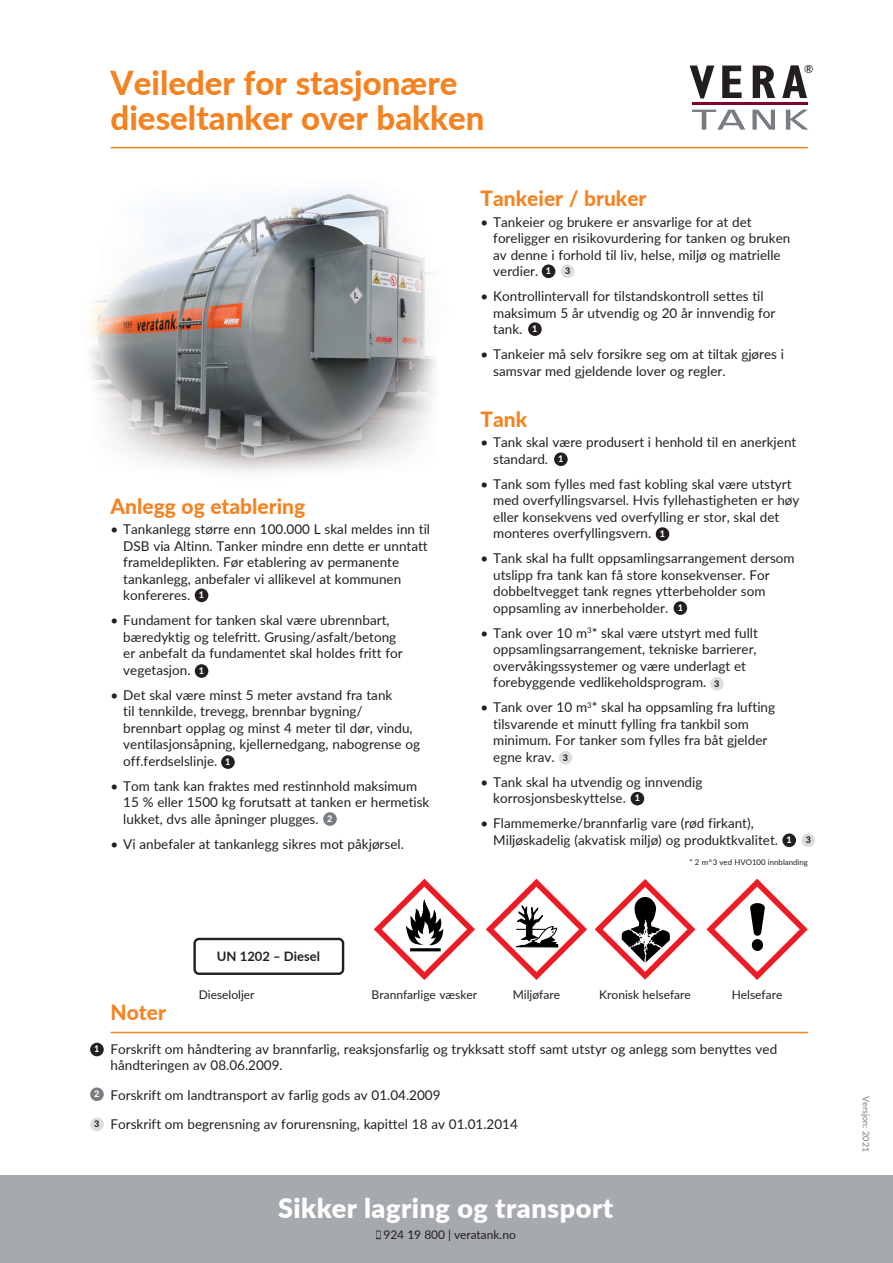
<style>
.page{position:relative;width:893px;height:1263px;background:#fff}
.page>*{position:absolute;margin:0;border:0;box-sizing:border-box;transform-origin:0 0}
.Headinger_innside_22{font:800 33px/34.5px "Lato";color:#f58220}
.t1{font:900 27px "Lato";letter-spacing:.02em;color:#fff}
.Headinger_innside_14{font:800 21px "Lato";color:#f58220}
.Brødtekst{font:13.5px/16.5px "Lato";color:#231f20}
.t2{font:700 13.05px "Lato";color:#231f20}
.Undertittel_16_pt{font:12px "Lato";color:#231f20}
.t3{font:500 11.25px "Lato";color:#231f20}
.t4{font:800 9px "Lato";color:#fff}
.Brødtekst-2{font:9px "Lato";color:#787d83}
.t5{font:800 9px "Lato";color:#231f20}
.Brødtekst-3{font:7.8px "Lato";color:#231f20}
</style>
<div class="page">
<div style="left:0;top:1175px;width:893px;height:88px;background:#a6aaaf"></div>
<svg style="left:376px;top:1230px;width:5px;height:9px"></svg>
<hr style="left:111px;top:147px;width:697px;height:1px;background:#f58220">
<img style="left:89px;top:190px;width:347px;height:283px">
<hr style="left:111px;top:1032px;width:697px;height:1px;background:#f58220">
<svg style="left:374px;top:879px;width:101px;height:101px"></svg>
<svg style="left:595px;top:879px;width:100px;height:101px"></svg>
<svg style="left:486px;top:879px;width:101px;height:101px"></svg>
<svg style="left:707px;top:879px;width:100px;height:101px"></svg>
<svg style="left:193px;top:938px;width:151px;height:37px"></svg>
<div style="left:90px;top:1043px;width:14px;height:13px;background:#231f20;border-radius:50%"></div>
<div style="left:195px;top:588px;width:13px;height:14px;background:#231f20;border-radius:50%"></div>
<div style="left:195px;top:664px;width:13px;height:14px;background:#231f20;border-radius:50%"></div>
<div style="left:221px;top:755px;width:14px;height:14px;background:#231f20;border-radius:50%"></div>
<div style="left:542px;top:264px;width:13px;height:14px;background:#231f20;border-radius:50%"></div>
<div style="left:782px;top:833px;width:14px;height:14px;background:#231f20;border-radius:50%"></div>
<div style="left:528px;top:322px;width:14px;height:14px;background:#231f20;border-radius:50%"></div>
<div style="left:554px;top:452px;width:14px;height:14px;background:#231f20;border-radius:50%"></div>
<div style="left:656px;top:527px;width:13px;height:14px;background:#231f20;border-radius:50%"></div>
<div style="left:674px;top:601px;width:13px;height:14px;background:#231f20;border-radius:50%"></div>
<div style="left:631px;top:792px;width:13px;height:13px;background:#231f20;border-radius:50%"></div>
<div style="left:90px;top:1087px;width:14px;height:14px;background:#787d83;border-radius:50%"></div>
<div style="left:323px;top:812px;width:14px;height:14px;background:#787d83;border-radius:50%"></div>
<div style="left:90px;top:1117px;width:14px;height:14px;background:#dcdddf;border-radius:50%"></div>
<div style="left:561px;top:264px;width:13px;height:14px;background:#dcdddf;border-radius:50%"></div>
<div style="left:801px;top:833px;width:14px;height:14px;background:#dcdddf;border-radius:50%"></div>
<div style="left:710px;top:677px;width:14px;height:14px;background:#dcdddf;border-radius:50%"></div>
<div style="left:559px;top:751px;width:13px;height:14px;background:#dcdddf;border-radius:50%"></div>
<hr style="left:692px;top:102px;width:116px;height:3px;background:#840128">
<svg style="left:690px;top:66px;width:24px;height:32px"></svg>
<svg style="left:722px;top:66px;width:20px;height:32px"></svg>
<svg style="left:753px;top:66px;width:22px;height:32px"></svg>
<svg style="left:782px;top:65px;width:25px;height:33px"></svg>
<svg style="left:692px;top:110px;width:53px;height:20px"></svg>
<svg style="left:752px;top:110px;width:23px;height:20px"></svg>
<svg style="left:786px;top:110px;width:22px;height:20px"></svg>
<p class="Headinger_innside_22" style="left:111px;top:64px;width:376px">Veileder for stasjonære dieseltanker over bakken</p>
<p class="t3" style="left:804px;top:61px;width:11px">®</p>
<p class="Headinger_innside_14" style="left:111px;top:490px;width:196px">Anlegg og etablering</p>
<p class="Brødtekst" style="left:123px;top:521px;width:308px;text-indent:-13px">• Tankanlegg større enn 100.000 L skal meldes inn til DSB via Altinn. Tanker mindre enn dette er unntatt frameldeplikten. Før etablering av permanente tankanlegg, anbefaler vi allikevel at kommunen konfereres.</p>
<p class="Brødtekst" style="left:123px;top:612px;width:281px;text-indent:-13px">• Fundament for tanken skal være ubrennbart, bæredyktig og telefritt. Grusing/asfalt/betong er anbefalt da fundamentet skal holdes fritt for vegetasjon.</p>
<p class="Brødtekst" style="left:123px;top:686px;width:298px;text-indent:-13px">• Det skal være minst 5 meter avstand fra tank<br>til tennkilde, trevegg, brennbar bygning/ brennbart opplag og minst 4 meter til dør, vindu, ventilasjonsåpning, kjellernedgang, nabogrense og off.ferdselslinje.</p>
<p class="Brødtekst" style="left:123px;top:777px;width:308px;text-indent:-13px">• Tom tank kan fraktes med restinnhold maksimum<br>15 % eller 1500 kg forutsatt at tanken er hermetisk lukket, dvs alle åpninger plugges.</p>
<p class="Brødtekst" style="left:111px;top:835px;width:295px">• Vi anbefaler at tankanlegg sikres mot påkjørsel.</p>
<p class="t4" style="left:199px;top:588px;width:7px">1</p>
<p class="t4" style="left:199px;top:664px;width:7px">1</p>
<p class="t4" style="left:225px;top:755px;width:7px">1</p>
<p class="t4" style="left:327px;top:812px;width:7px">2</p>
<p class="Headinger_innside_14" style="left:480px;top:183px;width:167px">Tankeier / bruker</p>
<p class="Brødtekst" style="left:493px;top:213px;width:299px;text-indent:-13px">• Tankeier og brukere er ansvarlige for at det foreligger en risikovurdering for tanken og bruken av denne i forhold til liv, helse, miljø og matrielle verdier.</p>
<p class="Brødtekst" style="left:493px;top:288px;width:284px;text-indent:-13px">• Kontrollintervall for tilstandskontroll settes til maksimum 5 år utvendig og 20 år innvendig for tank.</p>
<p class="Brødtekst" style="left:493px;top:346px;width:292px;text-indent:-13px">• Tankeier må selv forsikre seg om at tiltak gjøres i samsvar med gjeldende lover og regler.</p>
<p class="Headinger_innside_14" style="left:480px;top:403px;width:48px">Tank</p>
<p class="Brødtekst" style="left:493px;top:433px;width:305px;text-indent:-13px">• Tank skal være produsert i henhold til en anerkjent standard.</p>
<p class="Brødtekst" style="left:493px;top:475px;width:308px;text-indent:-13px">• Tank som fylles med fast kobling skal være utstyrt med overfyllingsvarsel. Hvis fyllehastigheten er høy eller konsekvens ved overfylling er stor, skal det monteres overfyllingsvern.</p>
<p class="Brødtekst" style="left:493px;top:549px;width:303px;text-indent:-13px">• Tank skal ha fullt oppsamlingsarrangement dersom utslipp fra tank kan få store konsekvenser. For dobbeltvegget tank regnes ytterbeholder som oppsamling av innerbeholder.</p>
<p class="Brødtekst" style="left:493px;top:624px;width:266px;text-indent:-13px">• Tank over 10 m<sup>3</sup>* skal være utstyrt med fullt oppsamlingsarrangement, tekniske barrierer, overvåkingssystemer og være underlagt et forebyggende vedlikeholdsprogram.</p>
<p class="Brødtekst" style="left:493px;top:698px;width:283px;text-indent:-13px">• Tank over 10 m<sup>3</sup>* skal ha oppsamling fra lufting tilsvarende et minutt fylling fra tankbil som minimum. For tanker som fylles fra båt gjelder egne krav.</p>
<p class="Brødtekst" style="left:493px;top:773px;width:211px;text-indent:-13px">• Tank skal ha utvendig og innvendig korrosjonsbeskyttelse.</p>
<p class="Brødtekst" style="left:493px;top:815px;width:286px;text-indent:-13px">• Flammemerke/brannfarlig vare (rød firkant),<br>Miljøskadelig (akvatisk miljø) og produktkvalitet.</p>
<p class="Brødtekst-3" style="left:689px;top:857px;width:120px">* 2 m^3 ved HVO100 innblanding</p>
<p class="t4" style="left:546px;top:264px;width:7px">1</p>
<p class="t5" style="left:565px;top:264px;width:7px">3</p>
<p class="t4" style="left:532px;top:322px;width:7px">1</p>
<p class="t4" style="left:558px;top:452px;width:7px">1</p>
<p class="t4" style="left:660px;top:527px;width:7px">1</p>
<p class="t4" style="left:678px;top:601px;width:7px">1</p>
<p class="t5" style="left:714px;top:677px;width:7px">3</p>
<p class="t5" style="left:563px;top:751px;width:7px">3</p>
<p class="t4" style="left:635px;top:791px;width:7px">1</p>
<p class="t4" style="left:786px;top:833px;width:7px">1</p>
<p class="t5" style="left:806px;top:833px;width:7px">3</p>
<p class="t4" style="left:94px;top:1042px;width:7px">1</p>
<p class="t4" style="left:94px;top:1087px;width:7px">2</p>
<p class="t5" style="left:94px;top:1117px;width:7px">3</p>
<p class="t2" style="left:217px;top:947px;width:105px">UN 1202 – Diesel</p>
<p class="Undertittel_16_pt" style="left:199px;top:986px;width:57px">Dieseloljer</p>
<p class="Undertittel_16_pt" style="left:372px;top:986px;width:107px">Brannfarlige væsker</p>
<p class="Undertittel_16_pt" style="left:513px;top:986px;width:49px">Miljøfare</p>
<p class="Undertittel_16_pt" style="left:599px;top:986px;width:93px">Kronisk helsefare</p>
<p class="Undertittel_16_pt" style="left:732px;top:986px;width:52px">Helsefare</p>
<p class="Headinger_innside_14" style="left:111px;top:997px;width:57px">Noter</p>
<p class="Brødtekst" style="left:111px;top:1040px;width:668px">Forskrift om håndtering av brannfarlig, reaksjonsfarlig og trykksatt stoff samt utstyr og anlegg som benyttes ved håndteringen av 08.06.2009.</p>
<p class="Brødtekst" style="left:111px;top:1086px;width:332px">Forskrift om landtransport av farlig gods av 01.04.2009</p>
<p class="Brødtekst" style="left:111px;top:1115px;width:409px">Forskrift om begrensning av forurensning, kapittel 18 av 01.01.2014</p>
<h2 class="t1" style="left:278px;top:1188px;width:337px">Sikker lagring og transport</h2>
<p class="Undertittel_16_pt" style="left:383px;top:1226px;width:134px">924 19 800 | veratank.no</p>
<p class="Brødtekst-2" style="left:872px;top:1096px;width:57px;rotate:90deg">Versjon: 2021</p>
</div>
